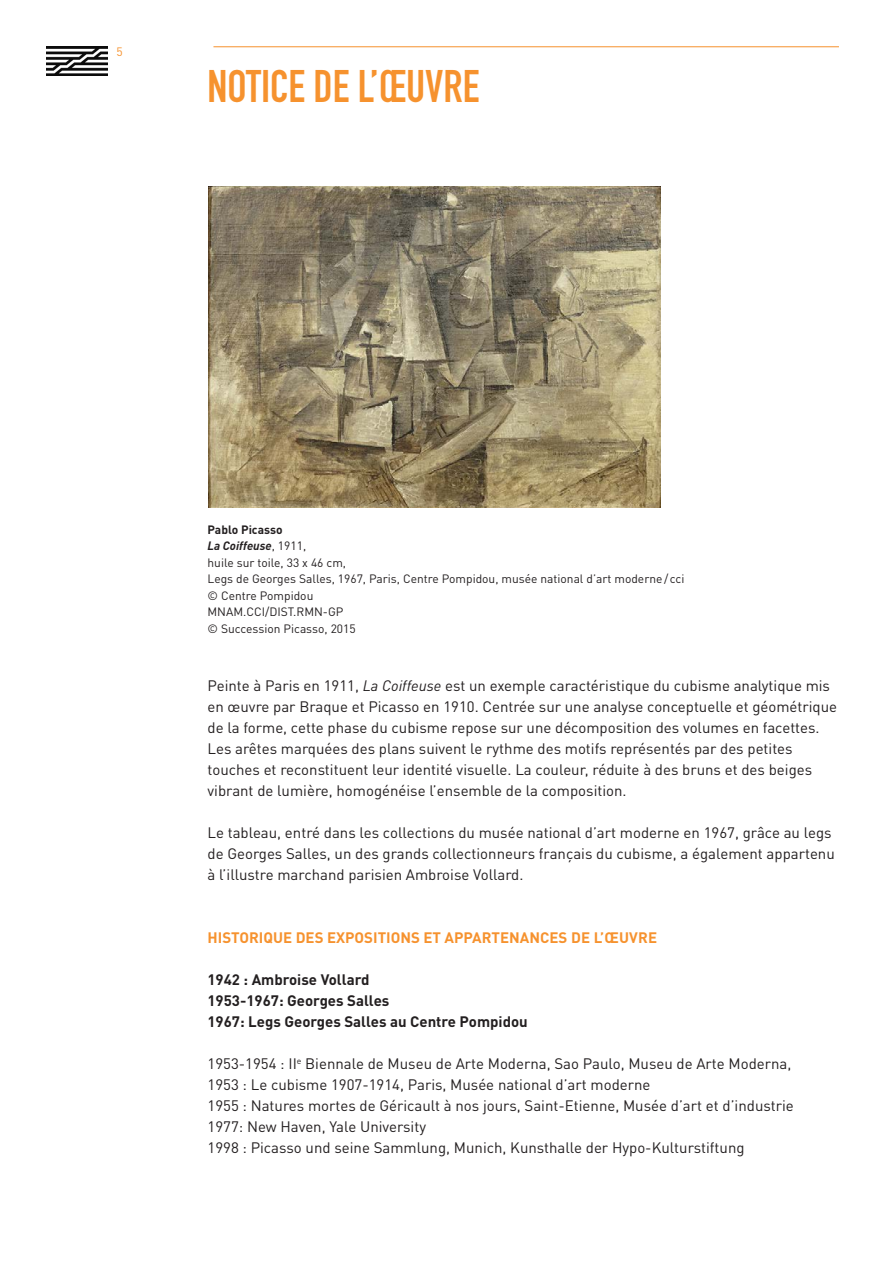
<style>
.page{position:relative;width:893px;height:1263px;background:#fff}
.page>*{position:absolute;margin:0;border:0;box-sizing:border-box;transform-origin:0 0}
.titre{font:45px "DIN Engschrift Std";color:#f6922e}
.info_bold{font:15px/21px "DINOT";color:#231f20}
.info_bold-2{font:700 15px "DINOT";color:#231f20}
.info_bold-3{font:700 15px "DINOT";color:#f6922e}
.info_bold-4{font:12px "DINOT";color:#231f20}
.info_bold-5{font:italic 700 12px "DINOT";color:#231f20}
.info_bold-6{font:700 12px "DINOT";color:#231f20}
.t1{font:12px "DINOT";color:#f6922e}
.s1{font-weight:400;font-style:normal}
.s2{font-style:italic}
</style>
<div class="page">
<img style="left:47px;top:47px;width:60px;height:29px">
<hr style="left:213px;top:47px;width:626px;height:1px;background:#f6922e">
<img style="left:208px;top:186px;width:452px;height:322px">
<p class="t1" style="left:117px;top:44px;width:8px">5</p>
<p class="titre" style="left:207px;top:60px;width:273px">NOTICE DE L’ŒUVRE</p>
<p class="info_bold-6" style="left:207px;top:522px;width:77px">Pablo Picasso</p>
<p class="info_bold-5" style="left:207px;top:538px;width:100px">La Coiffeuse<span class="s1">, 1911,</span></p>
<p class="info_bold-4" style="left:207px;top:555px;width:140px">huile sur toile, 33 x 46 cm,</p>
<p class="info_bold-4" style="left:207px;top:571px;width:478px">Legs de Georges Salles, 1967, Paris, Centre Pompidou, musée national d’art moderne/ cci</p>
<p class="info_bold-4" style="left:207px;top:588px;width:107px">© Centre Pompidou</p>
<p class="info_bold-4" style="left:207px;top:604px;width:137px">MNAM.CCI/DIST.RMN-GP</p>
<p class="info_bold-4" style="left:207px;top:621px;width:150px">© Succession Picasso, 2015</p>
<p class="info_bold" style="left:207px;top:675px;width:631px">Peinte à Paris en 1911, <span class="s2">La Coiffeuse</span> est un exemple caractéristique du cubisme analytique mis en œuvre par Braque et Picasso en 1910. Centrée sur une analyse conceptuelle et géométrique de la forme, cette phase du cubisme repose sur une décomposition des volumes en facettes.<br>Les arêtes marquées des plans suivent le rythme des motifs représentés par des petites touches et reconstituent leur identité visuelle. La couleur, réduite à des bruns et des beiges vibrant de lumière, homogénéise l’ensemble de la composition.</p>
<p class="info_bold" style="left:207px;top:822px;width:629px">Le tableau, entré dans les collections du musée national d’art moderne en 1967, grâce au legs de Georges Salles, un des grands collectionneurs français du cubisme, a également appartenu à l’illustre marchand parisien Ambroise Vollard.</p>
<p class="info_bold-3" style="left:207px;top:928px;width:451px">HISTORIQUE DES EXPOSITIONS ET APPARTENANCES DE L’ŒUVRE</p>
<p class="info_bold-2" style="left:207px;top:970px;width:163px">1942 : Ambroise Vollard</p>
<p class="info_bold-2" style="left:207px;top:991px;width:183px">1953-1967: Georges Salles</p>
<p class="info_bold-2" style="left:207px;top:1012px;width:322px">1967: Legs Georges Salles au Centre Pompidou</p>
<p class="info_bold" style="left:207px;top:1053px;width:585px">1953-1954 : II<sup>e</sup> Biennale de Museu de Arte Moderna, Sao Paulo, Museu de Arte Moderna,</p>
<p class="info_bold" style="left:207px;top:1074px;width:444px">1953 : Le cubisme 1907-1914, Paris, Musée national d’art moderne</p>
<p class="info_bold" style="left:207px;top:1095px;width:588px">1955 : Natures mortes de Géricault à nos jours, Saint-Etienne, Musée d’art et d’industrie</p>
<p class="info_bold" style="left:207px;top:1116px;width:220px">1977: New Haven, Yale University</p>
<p class="info_bold" style="left:207px;top:1137px;width:539px">1998 : Picasso und seine Sammlung, Munich, Kunsthalle der Hypo-Kulturstiftung</p>
</div>
